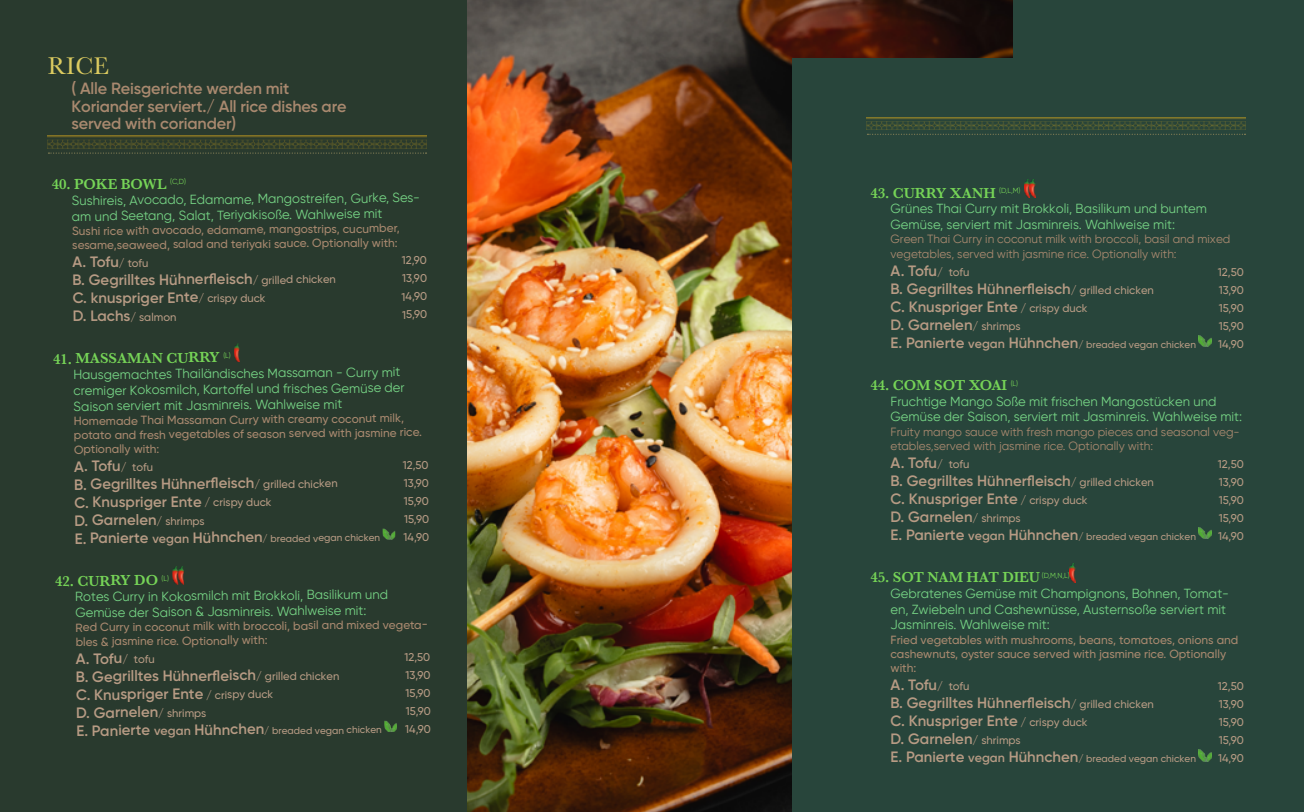
<style>
.page{position:relative;width:1304px;height:812px;background:#fff}
.page>*{position:absolute;margin:0;border:0;box-sizing:border-box;transform-origin:0 0}
.t1{font:25px "Baskerville";color:#dccb60}
.t2{font:600 16.25px/17.5px "SVN Gilroy";letter-spacing:-.01em;color:#a9896f}
.t3{font:600 15px "SVN Gilroy";letter-spacing:-.01em;color:#b79b84}
.t4{font:600 15px "Baskerville";letter-spacing:-.01em;color:#76d457}
.t5{font:13.12px/15.8px "SVN Gilroy";letter-spacing:-.01em;color:#76d485}
.t6{font:600 12.5px "SVN Gilroy";color:#b79b84}
.t7{font:500 11.88px/14.2px "SVN Gilroy";letter-spacing:-.01em;color:#a9896f}
.t8{font:11.88px/14.2px "SVN Gilroy";color:#a9896f}
.t9{font:500 11.25px "SVN Gilroy";letter-spacing:-.01em;color:#b79b84}
.t10{font:500 10px "SVN Gilroy";color:#b79b84}
.t11{font:7.25px "SVN Gilroy";color:#76d457}
.s1{font-weight:500;font-size:11.25px}
.s2{font-weight:600;font-size:15px}
.s3{font-weight:600;font-size:12.5px}
</style>
<div class="page">
<div style="left:0;top:0;width:652px;height:811px;background:#293a2e"></div>
<div style="left:652px;top:0;width:652px;height:811px;background:#28453b"></div>
<img style="left:234px;top:343px;width:6px;height:19px">
<svg style="left:383px;top:528px;width:12px;height:11px"></svg>
<img style="left:172px;top:566px;width:12px;height:18px">
<svg style="left:384px;top:720px;width:13px;height:12px"></svg>
<svg style="left:48px;top:152px;width:379px;height:2px"></svg>
<img style="left:48px;top:136px;width:378px;height:12px">
<img style="left:468px;top:0;width:544px;height:811px">
<div style="left:792px;top:58px;width:478px;height:753px;background:#28453b"></div>
<img style="left:1024px;top:179px;width:12px;height:18px">
<svg style="left:1198px;top:335px;width:13px;height:11px"></svg>
<svg style="left:1198px;top:527px;width:13px;height:12px"></svg>
<img style="left:1070px;top:563px;width:5px;height:19px">
<svg style="left:1198px;top:749px;width:13px;height:12px"></svg>
<svg style="left:867px;top:134px;width:378px;height:1px"></svg>
<img style="left:867px;top:117px;width:378px;height:12px">
<h1 class="t1" style="left:48px;top:50px;width:63px">RICE</h1>
<p class="t2" style="left:72px;top:79px;width:276px">( Alle Reisgerichte werden mit<br>Koriander serviert./ All rice dishes are served with coriander)</p>
<p class="t4" style="left:52px;top:174px;width:117px">40. POKE BOWL</p>
<p class="t11" style="left:170px;top:176px;width:17px;rotate:-1deg">(C,D)</p>
<p class="t5" style="left:72px;top:190px;width:350px">Sushireis, Avocado, Edamame, Mangostreifen, Gurke, Ses&shy;am und Seetang, Salat, Teriyakisoße. Wahlweise mit</p>
<p class="t7" style="left:72px;top:222px;width:329px">Sushi rice with avocado, edamame, mangostrips, cucumber, sesame,seaweed, salad and teriyaki sauce. Optionally with:</p>
<p class="t3" style="left:72px;top:251px;width:78px">A. Tofu<span class="s1">/ tofu</span></p>
<p class="t9" style="left:402px;top:252px;width:27px">12,90</p>
<p class="t3" style="left:73px;top:268px;width:265px">B. Gegrilltes Hühnerfleisch<span class="s1">/ grilled chicken</span></p>
<p class="t9" style="left:402px;top:270px;width:27px">13,90</p>
<p class="t3" style="left:73px;top:286px;width:195px">C. knuspriger Ente<span class="s1">/ crispy duck</span></p>
<p class="t9" style="left:402px;top:288px;width:27px">14,90</p>
<p class="t3" style="left:73px;top:305px;width:105px">D. Lachs<span class="s1">/ salmon</span></p>
<p class="t9" style="left:402px;top:306px;width:27px">15,90</p>
<p class="t4" style="left:53px;top:347px;width:168px">41. MASSAMAN CURRY</p>
<p class="t5" style="left:73px;top:364px;width:333px">Hausgemachtes Thailändisches Massaman - Curry mit cremiger Kokosmilch, Kartoffel und frisches Gemüse der<br>Saison serviert mit Jasminreis. Wahlweise mit</p>
<p class="t7" style="left:74px;top:411px;width:350px">Homemade Thai Massaman Curry with creamy coconut milk, potato and fresh vegetables of season served with jasmine rice.</p>
<p class="t7" style="left:74px;top:441px;width:87px">Optionally with:</p>
<p class="t3" style="left:74px;top:455px;width:81px">A. Tofu<span class="s1">/ tofu</span></p>
<p class="t9" style="left:403px;top:456px;width:28px">12,50</p>
<p class="t3" style="left:74px;top:472px;width:265px">B. Gegrilltes Hühnerfleisch<span class="s1">/ grilled chicken</span></p>
<p class="t9" style="left:404px;top:474px;width:27px">13,90</p>
<p class="t3" style="left:74px;top:490px;width:199px">C. Knuspriger Ente <span class="s1">/ crispy duck</span></p>
<p class="t9" style="left:404px;top:492px;width:27px">15,90</p>
<p class="t3" style="left:75px;top:509px;width:132px">D. Garnelen<span class="s1">/ shrimps</span></p>
<p class="t9" style="left:404px;top:510px;width:27px">15,90</p>
<p class="t3" style="left:75px;top:527px;width:76px">E. Panierte</p>
<p class="t6" style="left:152px;top:529px;width:38px;rotate:-1deg">vegan</p>
<p class="t10" style="left:193px;top:530px;width:189px"><span class="s2">Hühnchen</span>/ breaded vegan chicken</p>
<p class="t9" style="left:404px;top:528px;width:27px">14,90</p>
<p class="t4" style="left:55px;top:570px;width:105px">42. CURRY DO</p>
<p class="t5" style="left:75px;top:586px;width:315px">Rotes Curry in Kokosmilch mit Brokkoli, Basilikum und<br>Gemüse der Saison &amp; Jasminreis. Wahlweise mit:</p>
<p class="t7" style="left:76px;top:617px;width:354px;line-height:15px">Red Curry in coconut milk with broccoli, basil and mixed vegeta&shy;bles &amp; jasmine rice. Optionally with:</p>
<p class="t3" style="left:76px;top:647px;width:81px">A. Tofu<span class="s1">/ tofu</span></p>
<p class="t9" style="left:405px;top:648px;width:28px">12,50</p>
<p class="t3" style="left:76px;top:664px;width:265px">B. Gegrilltes Hühnerfleisch<span class="s1">/ grilled chicken</span></p>
<p class="t9" style="left:406px;top:666px;width:27px">13,90</p>
<p class="t3" style="left:76px;top:683px;width:199px">C. Knuspriger Ente <span class="s1">/ crispy duck</span></p>
<p class="t9" style="left:406px;top:684px;width:27px">15,90</p>
<p class="t3" style="left:76px;top:701px;width:132px">D. Garnelen<span class="s1">/ shrimps</span></p>
<p class="t9" style="left:406px;top:702px;width:27px">15,90</p>
<p class="t3" style="left:76px;top:719px;width:76px">E. Panierte</p>
<p class="t6" style="left:154px;top:721px;width:38px;rotate:-1deg">vegan</p>
<p class="t10" style="left:195px;top:722px;width:189px"><span class="s2">Hühnchen</span>/ breaded vegan chicken</p>
<p class="t9" style="left:405px;top:720px;width:27px">14,90</p>
<p class="t4" style="left:871px;top:182px;width:152px">43. CURRY XANH <sup>(D,L,M)</sup></p>
<p class="t5" style="left:891px;top:200px;width:318px">Grünes Thai Curry mit Brokkoli, Basilikum und buntem<br>Gemüse, serviert mit Jasminreis. Wahlweise mit:</p>
<p class="t8" style="left:891px;top:231px;width:341px">Green Thai Curry in coconut milk with broccoli, basil and mixed vegetables, served with jasmine rice. Optionally with:</p>
<p class="t3" style="left:891px;top:259px;width:80px">A. Tofu<span class="s1">/ tofu</span></p>
<p class="t9" style="left:1218px;top:263px;width:27px">12,50</p>
<p class="t3" style="left:891px;top:277px;width:265px">B. Gegrilltes Hühnerfleisch<span class="s1">/ grilled chicken</span></p>
<p class="t9" style="left:1219px;top:281px;width:26px">13,90</p>
<p class="t3" style="left:891px;top:295px;width:199px">C. Knuspriger Ente <span class="s1">/ crispy duck</span></p>
<p class="t9" style="left:1219px;top:299px;width:27px">15,90</p>
<p class="t3" style="left:891px;top:313px;width:132px">D. Garnelen<span class="s1">/ shrimps</span></p>
<p class="t9" style="left:1219px;top:317px;width:27px">15,90</p>
<p class="t10" style="left:891px;top:337px;width:307px"><span class="s2">E. Panierte</span> <span class="s3">vegan</span> <span class="s2">Hühnchen</span>/ breaded vegan chicken</p>
<p class="t9" style="left:1218px;top:335px;width:27px">14,90</p>
<p class="t4" style="left:871px;top:374px;width:149px">44. COM SOT XOAI <sup>(L)</sup></p>
<p class="t5" style="left:891px;top:392px;width:353px">Fruchtige Mango Soße mit frischen Mangostücken und<br>Gemüse der Saison, serviert mit Jasminreis. Wahlweise mit:</p>
<p class="t8" style="left:891px;top:423px;width:351px">Fruity mango sauce with fresh mango pieces and seasonal veg&shy;etables,served with jasmine rice. Optionally with:</p>
<p class="t3" style="left:891px;top:451px;width:80px">A. Tofu<span class="s1">/ tofu</span></p>
<p class="t9" style="left:1218px;top:456px;width:27px">12,50</p>
<p class="t3" style="left:891px;top:469px;width:265px">B. Gegrilltes Hühnerfleisch<span class="s1">/ grilled chicken</span></p>
<p class="t9" style="left:1219px;top:474px;width:26px">13,90</p>
<p class="t3" style="left:891px;top:487px;width:199px">C. Knuspriger Ente <span class="s1">/ crispy duck</span></p>
<p class="t9" style="left:1219px;top:492px;width:27px">15,90</p>
<p class="t3" style="left:891px;top:505px;width:132px">D. Garnelen<span class="s1">/ shrimps</span></p>
<p class="t9" style="left:1219px;top:510px;width:27px">15,90</p>
<p class="t10" style="left:891px;top:529px;width:307px"><span class="s2">E. Panierte</span> <span class="s3">vegan</span> <span class="s2">Hühnchen</span>/ breaded vegan chicken</p>
<p class="t9" style="left:1218px;top:528px;width:27px">14,90</p>
<p class="t4" style="left:871px;top:566px;width:201px">45. SOT NAM HAT DIEU <sup>(D,M,N,L)</sup></p>
<p class="t5" style="left:891px;top:584px;width:340px">Gebratenes Gemüse mit Champignons, Bohnen, Tomat&shy;en, Zwiebeln und Cashewnüsse, Austernsoße serviert mit<br>Jasminreis. Wahlweise mit:</p>
<p class="t7" style="left:891px;top:631px;width:349px">Fried vegetables with mushrooms, beans, tomatoes, onions and cashewnuts, oyster sauce served with jasmine rice. Optionally with:</p>
<p class="t3" style="left:891px;top:673px;width:80px">A. Tofu<span class="s1">/ tofu</span></p>
<p class="t9" style="left:1218px;top:678px;width:27px">12,50</p>
<p class="t3" style="left:891px;top:691px;width:265px">B. Gegrilltes Hühnerfleisch<span class="s1">/ grilled chicken</span></p>
<p class="t9" style="left:1219px;top:696px;width:26px">13,90</p>
<p class="t3" style="left:891px;top:709px;width:199px">C. Knuspriger Ente <span class="s1">/ crispy duck</span></p>
<p class="t9" style="left:1219px;top:714px;width:27px">15,90</p>
<p class="t3" style="left:891px;top:727px;width:132px">D. Garnelen<span class="s1">/ shrimps</span></p>
<p class="t9" style="left:1219px;top:732px;width:27px">15,90</p>
<p class="t10" style="left:891px;top:751px;width:307px"><span class="s2">E. Panierte</span> <span class="s3">vegan</span> <span class="s2">Hühnchen</span>/ breaded vegan chicken</p>
<p class="t9" style="left:1218px;top:750px;width:27px">14,90</p>
</div>
